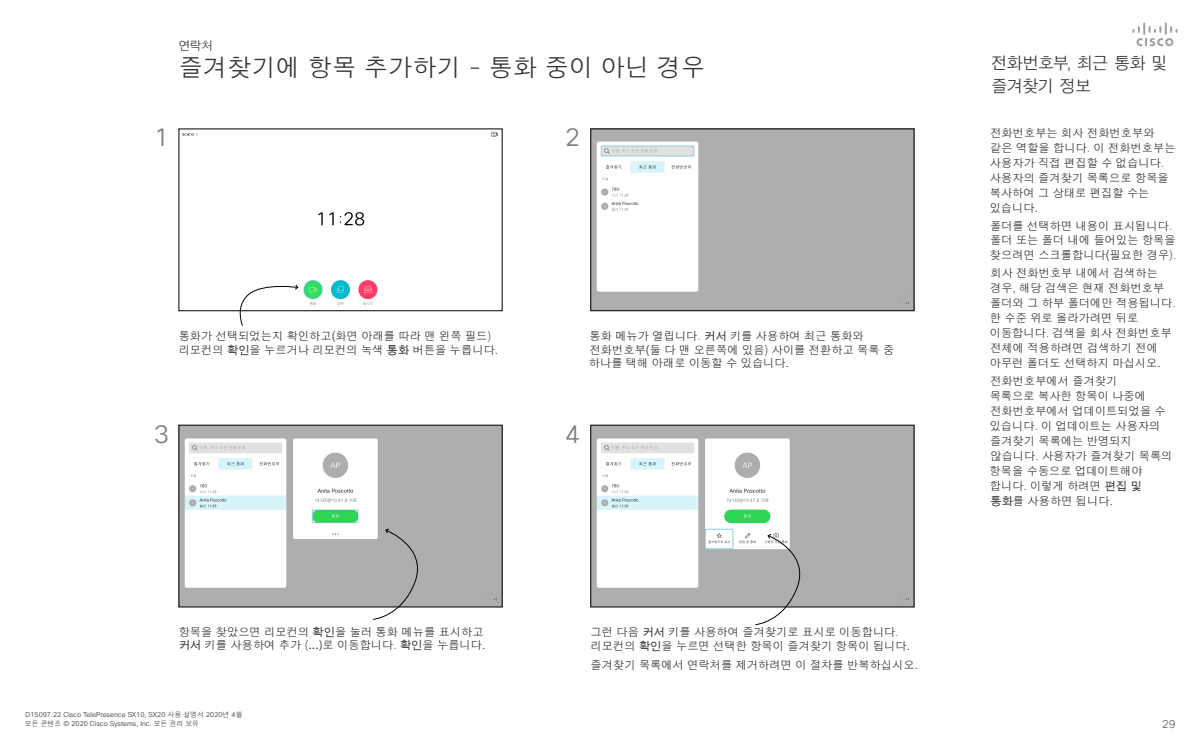
<style>
.page{position:relative;width:1200px;height:750px;background:#fff}
.page>*{position:absolute;margin:0;border:0;box-sizing:border-box;transform-origin:0 0}
.t1{font:25px "Cisco Sans KOR Light";color:#808080}
.t2{font:24.31px "Cisco Sans KOR Light";color:#333}
.t3{font:16.88px/22.5px "Cisco Sans KOR Light";letter-spacing:-.095em;color:#333}
.t4{font:12.19px "Cisco Sans KOR Light";color:#333}
.t5{font:11.25px/15px "Cisco Sans KOR Light";color:#333}
.t6{font:200 11.25px "Cisco Sans";color:#3d3d3d}
.t7{font:6.88px/8.2px "Cisco Sans KOR Light";color:#3d3d3d}
.s1{font-family:"Cisco Sans";font-weight:200}
.s2{font-family:"Cisco Sans KOR"}
.s3{font-family:"Cisco Sans"}
</style>
<div class="page">
<svg style="left:1132px;top:22px;width:46px;height:24px"></svg>
<img style="left:181px;top:427px;width:319px;height:178px">
<div style="left:179px;top:425px;width:323px;height:182px;border:1px solid #000"></div>
<img style="left:593px;top:427px;width:319px;height:178px">
<div style="left:591px;top:425px;width:323px;height:182px;border:1px solid #000"></div>
<img style="left:593px;top:131px;width:319px;height:178px">
<div style="left:591px;top:129px;width:323px;height:182px;border:1px solid #000"></div>
<img style="left:182px;top:131px;width:316px;height:175px">
<svg style="left:234px;top:282px;width:64px;height:44px"></svg>
<svg style="left:373px;top:528px;width:56px;height:92px;background:#b3b3b3"></svg>
<svg style="left:755px;top:534px;width:56px;height:91px"></svg>
<p class="t4" style="left:179px;top:38px;width:36px">연락처</p>
<h2 class="t2" style="left:179px;top:52px;width:528px">즐겨찾기에 항목 추가하기 <span class="s1">-</span> 통화 중이 아닌 경우</h2>
<h1 class="t1" style="left:154px;top:121px;width:17px">1</h1>
<h1 class="t1" style="left:565px;top:121px;width:16px">2</h1>
<p class="t5" style="left:179px;top:329px;width:321px;line-height:13.5px">통화가 선택되었는지 확인하고(화면 아래를 따라 맨 왼쪽 필드<span class="s1">) </span>리모컨의 <span class="s2">확인</span>을 누르거나 리모컨의 녹색 <span class="s2">통화</span> 버튼을 누릅니다.</p>
<p class="t5" style="left:589px;top:329px;width:307px;line-height:13.5px">통화 메뉴가 열립니다<span class="s1">.</span> <span class="s2">커서</span> 키를 사용하여 최근 통화와 전화번호부(둘 다 맨 오른쪽에 있음<span class="s1">)</span> 사이를 전환하고 목록 중 하나를 택해 아래로 이동할 수 있습니다.</p>
<h1 class="t1" style="left:154px;top:418px;width:17px">3</h1>
<h1 class="t1" style="left:565px;top:418px;width:16px">4</h1>
<p class="t5" style="left:179px;top:625px;width:308px;line-height:13.5px">항목을 찾았으면 리모컨의 <span class="s2">확인</span>을 눌러 통화 메뉴를 표시하고 <span class="s2">커서</span> 키를 사용하여 추가 <span class="s1">(</span><span class="s3">...</span>)로 이동합니다<span class="s1">.</span> <span class="s2">확인</span>을 누릅니다.</p>
<p class="t5" style="left:591px;top:626px;width:321px;line-height:13.5px">그런 다음 <span class="s2">커서</span> 키를 사용하여 즐겨찾기로 표시로 이동합니다<span class="s1">. </span>리모컨의 <span class="s2">확인</span>을 누르면 선택한 항목이 즐겨찾기 항목이 됩니다.</p>
<p class="t5" style="left:591px;top:658px;width:329px">즐겨찾기 목록에서 연락처를 제거하려면 이 절차를 반복하십시오.</p>
<p class="t7" style="left:25px;top:711px;width:219px">D15097.22 Cisco TelePresence SX10, SX20 사용 설명서 2020년 4월 모든 콘텐츠 © 2020 Cisco Systems, Inc. 모든 권리 보유</p>
<h3 class="t3" style="left:991px;top:52px;width:178px">전화번호부<span class="s1">,</span> 최근 통화 및 즐겨찾기 정보</h3>
<p class="t5" style="left:990px;top:125px;width:188px">전화번호부는 회사 전화번호부와 같은 역할을 합니다<span class="s1">.</span> 이 전화번호부는 사용자가 직접 편집할 수 없습니다<span class="s1">. </span>사용자의 즐겨찾기 목록으로 항목을 복사하여 그 상태로 편집할 수는 있습니다.</p>
<p class="t5" style="left:990px;top:218px;width:188px">폴더를 선택하면 내용이 표시됩니다<span class="s1">. </span>폴더 또는 폴더 내에 들어있는 항목을 찾으려면 스크롤합니다(필요한 경우<span class="s1">).</span></p>
<p class="t5" style="left:990px;top:266px;width:187px">회사 전화번호부 내에서 검색하는 경우<span class="s1">,</span> 해당 검색은 현재 전화번호부 폴더와 그 하부 폴더에만 적용됩니다<span class="s1">. </span>한 수준 위로 올라가려면 뒤로 이동합니다<span class="s1">.</span> 검색을 회사 전화번호부 전체에 적용하려면 검색하기 전에 아무런 폴더도 선택하지 마십시오.</p>
<p class="t5" style="left:990px;top:373px;width:184px">전화번호부에서 즐겨찾기<br>목록으로 복사한 항목이 나중에 전화번호부에서 업데이트되었을 수 있습니다<span class="s1">.</span> 이 업데이트는 사용자의 즐겨찾기 목록에는 반영되지 않습니다<span class="s1">.</span> 사용자가 즐겨찾기 목록의 항목을 수동으로 업데이트해야 합니다<span class="s1">.</span> 이렇게 하려면 <span class="s2">편집 및 통화</span>를 사용하면 됩니다.</p>
<p class="t6" style="left:1162px;top:716px;width:15px">29</p>
</div>
